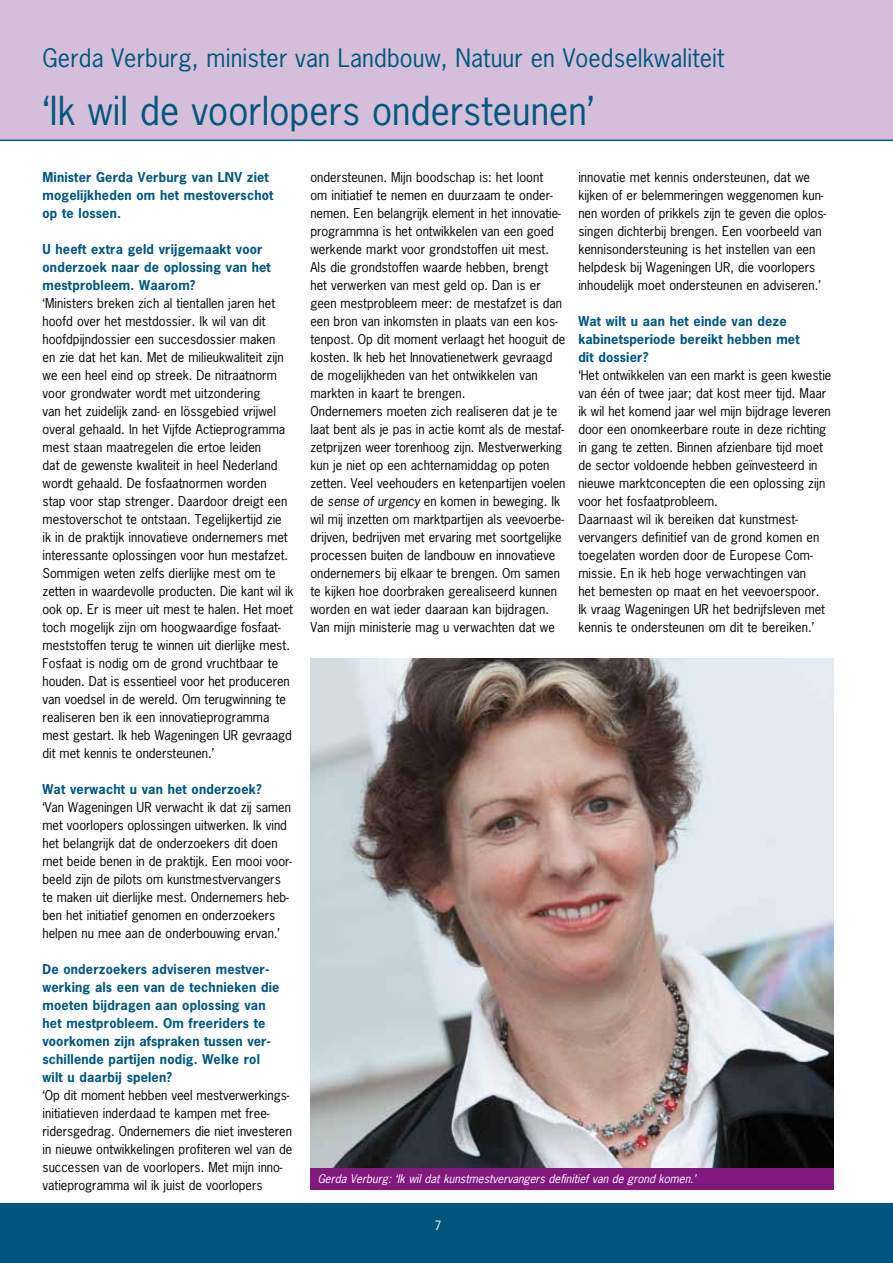
<style>
.page{position:relative;width:893px;height:1263px;background:#fff}
.page>*{position:absolute;margin:0;border:0;box-sizing:border-box;transform-origin:0 0}
.t1{font:37.5px "News Gothic Std";letter-spacing:.005em;color:#00577e}
.t2{font:24px "News Gothic Std";letter-spacing:.005em;color:#00577e}
.t3{font:12.75px/18px "News Gothic Std";color:#000}
.t4{font:700 12.75px/18px "News Gothic Std";letter-spacing:.015em;color:#00577e}
.t5{font:12px "News Gothic Std";color:#fff}
.t6{font:italic 11.25px "News Gothic Std";color:#fff}
.s1{font-style:italic}
</style>
<div class="page">
<div style="left:0;top:0;width:893px;height:140px;background:#d5bed9"></div>
<div style="left:0;top:1203px;width:893px;height:60px;background:#00577e"></div>
<hr style="left:0;top:140px;width:893px;height:1px;background:#00577e">
<img style="left:310px;top:658px;width:523px;height:510px">
<div style="left:310px;top:1168px;width:523px;height:22px;background:#81197f"></div>
<h2 class="t2" style="left:43px;top:42px;width:683px">Gerda Verburg, minister van Landbouw, Natuur en Voedselkwaliteit</h2>
<h1 class="t1" style="left:43px;top:87px;width:553px">‘Ik wil de voorlopers ondersteunen’</h1>
<p class="t4" style="left:43px;top:168px;width:232px">Minister Gerda Verburg van LNV ziet mogelijkheden om het mestoverschot op te lossen.</p>
<p class="t4" style="left:43px;top:240px;width:230px">U heeft extra geld vrijgemaakt voor onderzoek naar de oplossing van het mestprobleem. Waarom?</p>
<p class="t3" style="left:43px;top:294px;width:253px">‘Ministers breken zich al tientallen jaren het hoofd over het mestdossier. Ik wil van dit hoofdpijndossier een succesdossier maken<br>en zie dat het kan. Met de milieukwaliteit zijn we een heel eind op streek. De nitraatnorm voor grondwater wordt met uitzondering<br>van het zuidelijk zand- en lössgebied vrijwel overal gehaald. In het Vijfde Actieprogramma mest staan maatregelen die ertoe leiden<br>dat de gewenste kwaliteit in heel Nederland wordt gehaald. De fosfaatnormen worden<br>stap voor stap strenger. Daardoor dreigt een mestoverschot te ontstaan. Tegelijkertijd zie ik in de praktijk innovatieve ondernemers met interessante oplossingen voor hun mestafzet.<br>Sommigen weten zelfs dierlijke mest om te zetten in waardevolle producten. Die kant wil ik ook op. Er is meer uit mest te halen. Het moet toch mogelijk zijn om hoogwaardige fosfaat&shy;meststoffen terug te winnen uit dierlijke mest.<br>Fosfaat is nodig om de grond vruchtbaar te houden. Dat is essentieel voor het produceren van voedsel in de wereld. Om terugwinning te realiseren ben ik een innovatieprogramma mest gestart. Ik heb Wageningen UR gevraagd dit met kennis te ondersteunen.’</p>
<p class="t4" style="left:43px;top:780px;width:221px">Wat verwacht u van het onderzoek?</p>
<p class="t3" style="left:43px;top:798px;width:251px">‘Van Wageningen UR verwacht ik dat zij samen met voorlopers oplossingen uitwerken. Ik vind het belangrijk dat de onderzoekers dit doen met beide benen in de praktijk. Een mooi voor&shy;beeld zijn de pilots om kunstmestvervangers te maken uit dierlijke mest. Ondernemers heb&shy;ben het initiatief genomen en onderzoekers helpen nu mee aan de onderbouwing ervan.’</p>
<p class="t4" style="left:43px;top:960px;width:238px">De onderzoekers adviseren mestver&shy;werking als een van de technieken die moeten bijdragen aan oplossing van het mestprobleem. Om freeriders te voorkomen zijn afspraken tussen ver&shy;schillende partijen nodig. Welke rol wilt u daarbij spelen?</p>
<p class="t3" style="left:43px;top:1086px;width:251px">‘Op dit moment hebben veel mestverwerkings&shy;initiatieven inderdaad te kampen met free&shy;ridersgedrag. Ondernemers die niet investeren in nieuwe ontwikkelingen profiteren wel van de successen van de voorlopers. Met mijn inno&shy;vatieprogramma wil ik juist de voorlopers</p>
<p class="t3" style="left:310px;top:168px;width:257px">ondersteunen. Mijn boodschap is: het loont<br>om initiatief te nemen en duurzaam te onder&shy;nemen. Een belangrijk element in het innovatie&shy;programmna is het ontwikkelen van een goed werkende markt voor grondstoffen uit mest.<br>Als die grondstoffen waarde hebben, brengt het verwerken van mest geld op. Dan is er geen mestprobleem meer: de mestafzet is dan een bron van inkomsten in plaats van een kos&shy;tenpost. Op dit moment verlaagt het hooguit de kosten. Ik heb het Innovatienetwerk gevraagd de mogelijkheden van het ontwikkelen van markten in kaart te brengen.<br>Ondernemers moeten zich realiseren dat je te laat bent als je pas in actie komt als de mestaf&shy;zetprijzen weer torenhoog zijn. Mestverwerking kun je niet op een achternamiddag op poten zetten. Veel veehouders en ketenpartijen voelen de <span class="s1">sense of urgency</span> en komen in beweging. Ik wil mij inzetten om marktpartijen als veevoerbe&shy;drijven, bedrijven met ervaring met soortgelijke processen buiten de landbouw en innovatieve ondernemers bij elkaar te brengen. Om samen te kijken hoe doorbraken gerealiseerd kunnen worden en wat ieder daaraan kan bijdragen.<br>Van mijn ministerie mag u verwachten dat we</p>
<p class="t3" style="left:578px;top:168px;width:249px">innovatie met kennis ondersteunen, dat we kijken of er belemmeringen weggenomen kun&shy;nen worden of prikkels zijn te geven die oplos&shy;singen dichterbij brengen. Een voorbeeld van kennisondersteuning is het instellen van een helpdesk bij Wageningen UR, die voorlopers inhoudelijk moet ondersteunen en adviseren.’</p>
<p class="t4" style="left:578px;top:312px;width:223px">Wat wilt u aan het einde van deze kabinetsperiode bereikt hebben met dit dossier?</p>
<p class="t3" style="left:578px;top:366px;width:255px">‘Het ontwikkelen van een markt is geen kwestie van één of twee jaar; dat kost meer tijd. Maar ik wil het komend jaar wel mijn bijdrage leveren door een onomkeerbare route in deze richting in gang te zetten. Binnen afzienbare tijd moet de sector voldoende hebben geïnvesteerd in nieuwe marktconcepten die een oplossing zijn voor het fosfaatprobleem.<br>Daarnaast wil ik bereiken dat kunstmest&shy;vervangers definitief van de grond komen en toegelaten worden door de Europese Com&shy;missie. En ik heb hoge verwachtingen van<br>het bemesten op maat en het veevoerspoor.<br>Ik vraag Wageningen UR het bedrijfsleven met kennis te ondersteunen om dit te bereiken.’</p>
<p class="t6" style="left:318px;top:1171px;width:383px">Gerda Verburg: ‘Ik wil datkunstmestvervangersdefinitiefvande grond komen.’</p>
<p class="t5" style="left:434px;top:1217px;width:8px">7</p>
</div>
